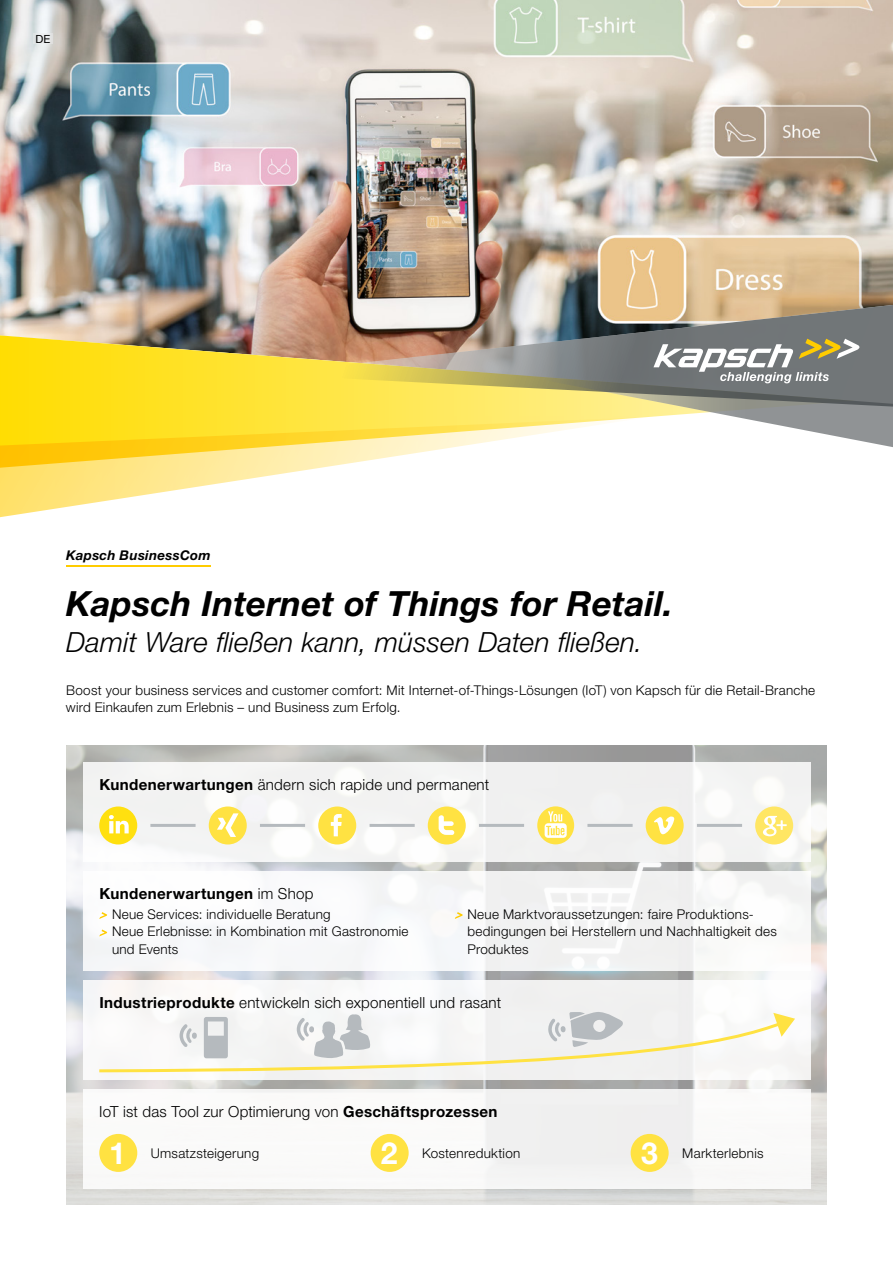
<style>
.page{position:relative;width:893px;height:1263px;background:#fff}
.page>*{position:absolute;margin:0;border:0;box-sizing:border-box;transform-origin:0 0}
.t1{font:italic 700 34.8px "Helvetica Neue LT";color:#000}
.t2{font:700 30.45px "Helvetica Neue LT";color:#fff}
.t3{font:italic 300 27.75px "Helvetica Neue LT";letter-spacing:.005em;color:#000}
.t4{font:300 15.3px "Helvetica Neue LT";letter-spacing:.015em;color:#000}
.t5{font:700 15.3px "Helvetica Neue LT";letter-spacing:.025em;color:#000}
.t6{font:300 13.35px/17.4px "Helvetica Neue LT";letter-spacing:.02em;color:#000}
.t7{font:italic 700 13.35px "Helvetica Neue LT";letter-spacing:.02em;color:#000}
.t8{font:11.25px "Helvetica Neue LT";color:#000}
.s1{font-weight:700}
.s2{font-weight:300}
</style>
<div class="page">
<img style="left:0;top:0;width:893px;height:300px">
<img style="left:66px;top:745px;width:761px;height:460px">
<div style="left:83px;top:980px;width:727px;height:99px;background:#f8f7f7"></div>
<div style="left:83px;top:1089px;width:727px;height:99px;background:#fff"></div>
<img style="left:0;top:264px;width:854px;height:153px">
<svg style="left:0;top:417px;width:518px;height:150px"></svg>
<img style="left:257px;top:300px;width:636px;height:109px">
<svg style="left:518px;top:339px;width:375px;height:108px"></svg>
<div style="left:33px;top:33px;width:20px;height:11px;background:#ececed"></div>
<hr style="left:66px;top:565px;width:144px;height:1px;background:#fc0">
<div style="left:83px;top:762px;width:727px;height:99px;background:#f2f3f2"></div>
<svg style="left:99px;top:806px;width:38px;height:38px"></svg>
<svg style="left:209px;top:806px;width:38px;height:38px"></svg>
<svg style="left:318px;top:806px;width:38px;height:38px"></svg>
<svg style="left:428px;top:806px;width:38px;height:38px"></svg>
<svg style="left:646px;top:806px;width:38px;height:38px"></svg>
<svg style="left:755px;top:806px;width:38px;height:38px"></svg>
<div style="left:537px;top:806px;width:37px;height:38px;background:#ffe242;border-radius:50%"></div>
<svg style="left:545px;top:811px;width:22px;height:27px"></svg>
<hr style="left:150px;top:824px;width:46px;height:3px;background:#b5babe">
<hr style="left:260px;top:824px;width:45px;height:3px;background:#b5babe">
<hr style="left:370px;top:824px;width:45px;height:3px;background:#b5babe">
<hr style="left:479px;top:824px;width:45px;height:3px;background:#b5babe">
<hr style="left:587px;top:824px;width:46px;height:3px;background:#b5babe">
<hr style="left:697px;top:824px;width:45px;height:3px;background:#b5babe">
<div style="left:99px;top:1134px;width:38px;height:38px;background:#ffe242;border-radius:50%"></div>
<div style="left:371px;top:1134px;width:38px;height:38px;background:#ffe242;border-radius:50%"></div>
<div style="left:631px;top:1134px;width:38px;height:38px;background:#ffe242;border-radius:50%"></div>
<div style="left:83px;top:871px;width:727px;height:99px;background:#f7f8f9"></div>
<svg style="left:99px;top:912px;width:8px;height:7px"></svg>
<svg style="left:99px;top:929px;width:8px;height:7px"></svg>
<svg style="left:455px;top:912px;width:8px;height:7px"></svg>
<svg style="left:99px;top:1011px;width:696px;height:62px"></svg>
<p class="t8" style="left:36px;top:32px;width:16px">DE</p>
<p class="t7" style="left:66px;top:547px;width:146px">Kapsch BusinessCom</p>
<h1 class="t1" style="left:66px;top:582px;width:608px">Kapsch Internet of Things for Retail.</h1>
<h3 class="t3" style="left:66px;top:626px;width:578px">Damit Ware fließen kann, müssen Daten fließen.</h3>
<p class="t6" style="left:66px;top:681px;width:751px">Boost your business services and customer comfort: Mit Internet-of-Things-Lösungen (IoT) von Kapsch für die Retail-Branche wird Einkaufen zum Erlebnis – und Business zum Erfolg.</p>
<p class="t4" style="left:99px;top:775px;width:391px"><span class="s1">Kundenerwartungen</span> ändern sich rapide und permanent</p>
<p class="t5" style="left:99px;top:883px;width:215px">Kundenerwartungen <span class="s2">im Shop</span></p>
<p class="t6" style="left:112px;top:905px;width:298px">Neue Services: individuelle Beratung<br>Neue Erlebnisse: in Kombination mit Gastronomie und Events</p>
<p class="t6" style="left:467px;top:905px;width:311px">Neue Marktvoraussetzungen: faire Produktions&shy;bedingungen bei Herstellern und Nachhaltigkeit des<br>Produktes</p>
<p class="t4" style="left:99px;top:993px;width:403px"><span class="s1">Industrieprodukte</span> entwickeln sich exponentiell und rasant</p>
<p class="t4" style="left:99px;top:1102px;width:400px">IoT ist das Tool zur Optimierung von <span class="s1">Geschäftsprozessen</span></p>
<h2 class="t2" style="left:109px;top:1134px;width:18px">1</h2>
<h2 class="t2" style="left:381px;top:1134px;width:18px">2</h2>
<h2 class="t2" style="left:641px;top:1134px;width:18px">3</h2>
<p class="t6" style="left:151px;top:1144px;width:110px">Umsatzsteigerung</p>
<p class="t6" style="left:422px;top:1144px;width:100px">Kostenreduktion</p>
<p class="t6" style="left:682px;top:1144px;width:83px">Markterlebnis</p>
</div>
